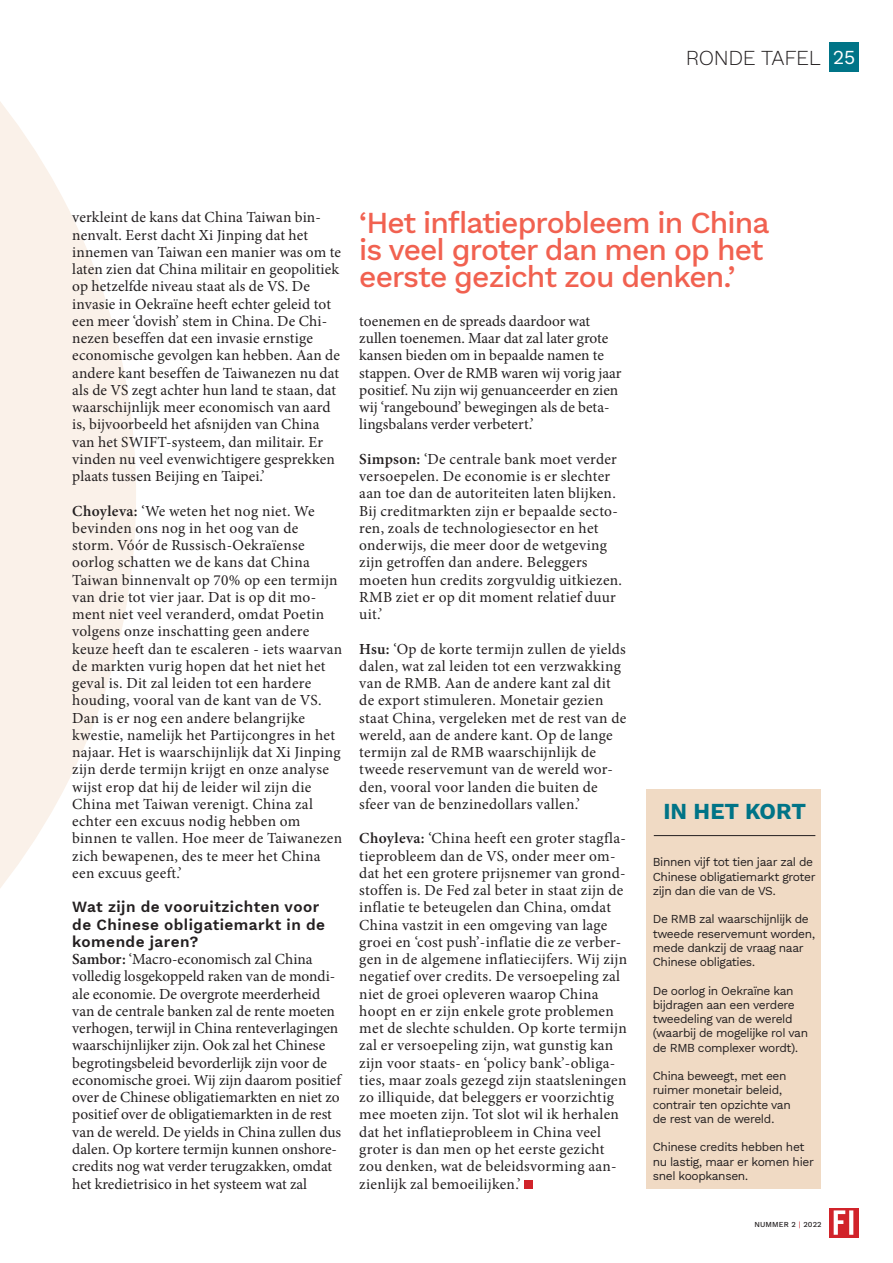
<style>
.page{position:relative;width:893px;height:1263px;background:#fff}
.page>*{position:absolute;margin:0;border:0;box-sizing:border-box;transform-origin:0 0}
.t1{font:500 30px/27px "Work Sans";letter-spacing:-.03em;color:#f16150}
.t2{font:700 22.5px "Work Sans";color:#007487}
.t3{font:300 21px "Work Sans";letter-spacing:-.015em;color:#231f20}
.t4{font:15.3px/17.2px "Minion Pro";letter-spacing:.01em;color:#231f20}
.t5{font:600 15.3px/17.2px "Work Sans";letter-spacing:.03em;color:#231f20}
.t6{font:12px/14.2px "Work Sans";letter-spacing:-.03em;color:#231f20}
.t7{font:500 7.5px "Work Sans";letter-spacing:.02em;color:#231f20}
.s1{font-weight:400;font-size:19.5px;color:#fff}
.s2{font-weight:600}
.s3{font-weight:400;color:#d1232a}
</style>
<div class="page">
<svg style="left:0;top:102px;width:136px;height:786px;fill:#faf1e9"></svg>
<div style="left:524px;top:1180px;width:9px;height:8px;background:#d1232a"></div>
<div style="left:829px;top:43px;width:30px;height:29px;background:#007487"></div>
<svg style="left:829px;top:1208px;width:30px;height:29px"></svg>
<svg style="left:834px;top:1210px;width:19px;height:25px"></svg>
<div style="left:646px;top:789px;width:175px;height:399px;background:#f0dac4"></div>
<hr style="left:654px;top:835px;width:161px;height:1px;background:#231f20">
<h3 class="t3" style="left:686px;top:42px;width:171px">RONDE TAFEL <span class="s1">25</span></h3>
<p class="t4" style="left:72px;top:209px;width:270px">verkleint de kans dat China Taiwan bin&shy;nenvalt. Eerst dacht Xi Jinping dat het innemen van Taiwan een manier was om te laten zien dat China militair en geopolitiek op hetzelfde niveau staat als de VS. De invasie in Oekraïne heeft echter geleid tot een meer ‘dovish’ stem in China. De Chi&shy;nezen beseffen dat een invasie ernstige economische gevolgen kan hebben. Aan de andere kant beseffen de Taiwanezen nu dat als de VS zegt achter hun land te staan, dat waarschijnlijk meer economisch van aard is, bijvoorbeeld het afsnijden van China van het SWIFT-systeem, dan militair. Er vinden nu veel evenwichtigere gesprekken plaats tussen Beijing en Taipei.’</p>
<p class="t4" style="left:72px;top:502px;width:271px"><span class="s2">Choyleva:</span> ‘We weten het nog niet. We bevinden ons nog in het oog van de storm. Vóór de Russisch-Oekraïense oorlog schatten we de kans dat China Taiwan binnenvalt op 70% op een termijn van drie tot vier jaar. Dat is op dit mo&shy;ment niet veel veranderd, omdat Poetin volgens onze inschatting geen andere keuze heeft dan te escaleren - iets waarvan de markten vurig hopen dat het niet het geval is. Dit zal leiden tot een hardere houding, vooral van de kant van de VS.<br>Dan is er nog een andere belangrijke kwestie, namelijk het Partijcongres in het najaar. Het is waarschijnlijk dat Xi Jinping zijn derde termijn krijgt en onze analyse wijst erop dat hij de leider wil zijn die China met Taiwan verenigt. China zal echter een excuus nodig hebben om binnen te vallen. Hoe meer de Taiwanezen zich bewapenen, des te meer het China een excuus geeft.’</p>
<p class="t5" style="left:72px;top:898px;width:254px">Wat zijn de vooruitzichten voor de Chinese obligatiemarkt in de komende jaren?</p>
<p class="t4" style="left:72px;top:951px;width:270px"><span class="s2">Sambor:</span> ‘Macro-economisch zal China volledig losgekoppeld raken van de mondi&shy;ale economie. De overgrote meerderheid van de centrale banken zal de rente moeten verhogen, terwijl in China renteverlagingen waarschijnlijker zijn. Ook zal het Chinese begrotingsbeleid bevorderlijk zijn voor de economische groei. Wij zijn daarom positief over de Chinese obligatiemarkten en niet zo positief over de obligatiemarkten in de rest van de wereld. De yields in China zullen dus dalen. Op kortere termijn kunnen onshore&shy;credits nog wat verder terugzakken, omdat het kredietrisico in het systeem wat zal</p>
<h1 class="t1" style="left:359px;top:208px;width:412px">‘Het inflatieprobleem in China is veel groter dan men op het eerste gezicht zou denken.’</h1>
<p class="t4" style="left:359px;top:312px;width:264px">toenemen en de spreads daardoor wat zullen toenemen. Maar dat zal later grote kansen bieden om in bepaalde namen te stappen. Over de RMB waren wij vorig jaar positief. Nu zijn wij genuanceerder en zien wij ‘rangebound’ bewegingen als de beta&shy;lingsbalans verder verbetert.’</p>
<p class="t4" style="left:359px;top:450px;width:264px"><span class="s2">Simpson:</span> ‘De centrale bank moet verder versoepelen. De economie is er slechter aan toe dan de autoriteiten laten blijken.<br>Bij creditmarkten zijn er bepaalde secto&shy;ren, zoals de technologiesector en het onderwijs, die meer door de wetgeving zijn getroffen dan andere. Beleggers moeten hun credits zorgvuldig uitkiezen.<br>RMB ziet er op dit moment relatief duur uit.’</p>
<p class="t4" style="left:359px;top:640px;width:269px"><span class="s2">Hsu:</span> ‘Op de korte termijn zullen de yields dalen, wat zal leiden tot een verzwakking van de RMB. Aan de andere kant zal dit de export stimuleren. Monetair gezien staat China, vergeleken met de rest van de wereld, aan de andere kant. Op de lange termijn zal de RMB waarschijnlijk de tweede reservemunt van de wereld wor&shy;den, vooral voor landen die buiten de sfeer van de benzinedollars vallen.’</p>
<p class="t4" style="left:359px;top:830px;width:269px"><span class="s2">Choyleva:</span> ‘China heeft een groter stagfla&shy;tieprobleem dan de VS, onder meer om&shy;dat het een grotere prijsnemer van grond&shy;stoffen is. De Fed zal beter in staat zijn de inflatie te beteugelen dan China, omdat China vastzit in een omgeving van lage groei en ‘cost push’-inflatie die ze verber&shy;gen in de algemene inflatiecijfers. Wij zijn negatief over credits. De versoepeling zal niet de groei opleveren waarop China hoopt en er zijn enkele grote problemen met de slechte schulden. Op korte termijn zal er versoepeling zijn, wat gunstig kan zijn voor staats- en ‘policy bank’-obliga&shy;ties, maar zoals gezegd zijn staatsleningen zo illiquide, dat beleggers er voorzichtig mee moeten zijn. Tot slot wil ik herhalen dat het inflatieprobleem in China veel groter is dan men op het eerste gezicht zou denken, wat de beleidsvorming aan&shy;zienlijk zal bemoeilijken.’</p>
<h2 class="t2" style="left:663px;top:794px;width:144px">IN HET KORT</h2>
<p class="t6" style="left:653px;top:855px;width:164px">Binnen vijf tot tien jaar zal de<br>Chinese obligatiemarkt groter zijn dan die van de VS.</p>
<p class="t6" style="left:653px;top:912px;width:164px">De RMB zal waarschijnlijk de tweede reservemunt worden, mede dankzij de vraag naar<br>Chinese obligaties.</p>
<p class="t6" style="left:653px;top:983px;width:157px">De oorlog in Oekraïne kan bijdragen aan een verdere tweedeling van de wereld (waarbij de mogelijke rol van de RMB complexer wordt).</p>
<p class="t6" style="left:653px;top:1068px;width:140px">China beweegt, met een ruimer monetair beleid, contrair ten opzichte van de rest van de wereld.</p>
<p class="t6" style="left:653px;top:1140px;width:163px">Chinese credits hebben het nu lastig, maar er komen hier snel koopkansen.</p>
<p class="t7" style="left:754px;top:1219px;width:69px">NUMMER 2 <span class="s3">|</span> 2022</p>
</div>
